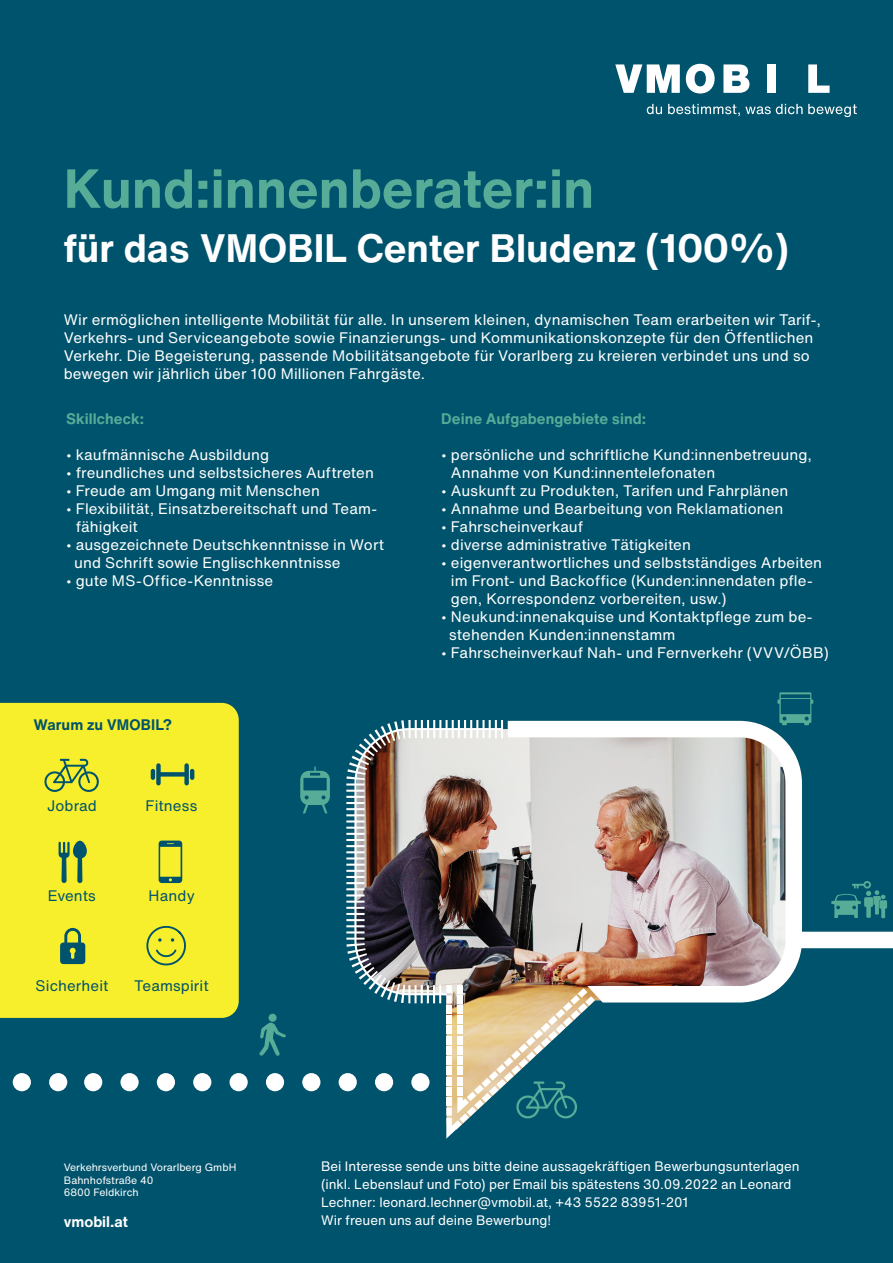
<style>
.page{position:relative;width:893px;height:1263px;background:#00536c}
.page>*{position:absolute;margin:0;border:0;box-sizing:border-box;transform-origin:0 0}
.t1{font:700 54px "Helvetica Now Text";color:#57ac98}
.t2{font:700 39px "Helvetica Now Text";color:#fff}
.t3{font:15px/18px "Helvetica Now Text";letter-spacing:.005em;color:#fff}
.t4{font:15px "Helvetica Now Text";letter-spacing:.005em;color:#00536c}
.t5{font:700 15px "Helvetica Now Text";letter-spacing:.005em;color:#57ac98}
.t6{font:700 15px "Helvetica Now Text";letter-spacing:.005em;color:#00536c}
.t7{font:700 15px "Helvetica Now Text";color:#fff}
.t8{font:13.5px/18px "Helvetica Now Text";color:#fff}
.t9{font:10.5px/12.6px "Helvetica Now Text";color:#fff}
</style>
<div class="page">
<svg style="left:777px;top:692px;width:36px;height:29px"></svg>
<svg style="left:300px;top:766px;width:30px;height:47px"></svg>
<div style="left:269px;top:1014px;width:8px;height:8px;background:#57ac98;border-radius:50%"></div>
<svg style="left:259px;top:1023px;width:27px;height:33px"></svg>
<div style="left:84px;top:1073px;width:18px;height:18px;background:#fff;border-radius:50%"></div>
<div style="left:120px;top:1073px;width:19px;height:18px;background:#fff;border-radius:50%"></div>
<div style="left:157px;top:1073px;width:18px;height:18px;background:#fff;border-radius:50%"></div>
<div style="left:193px;top:1073px;width:18px;height:18px;background:#fff;border-radius:50%"></div>
<div style="left:230px;top:1073px;width:18px;height:18px;background:#fff;border-radius:50%"></div>
<div style="left:266px;top:1073px;width:18px;height:18px;background:#fff;border-radius:50%"></div>
<div style="left:302px;top:1073px;width:18px;height:18px;background:#fff;border-radius:50%"></div>
<div style="left:339px;top:1073px;width:18px;height:18px;background:#fff;border-radius:50%"></div>
<div style="left:13px;top:1073px;width:18px;height:18px;background:#fff;border-radius:50%"></div>
<div style="left:49px;top:1073px;width:18px;height:18px;background:#fff;border-radius:50%"></div>
<img style="left:346px;top:720px;width:249px;height:419px">
<div style="left:446px;top:1056px;width:6px;height:9px;background:#fff"></div>
<div style="left:446px;top:1046px;width:6px;height:8px;background:#fff"></div>
<div style="left:446px;top:1036px;width:6px;height:8px;background:#fff"></div>
<div style="left:446px;top:1097px;width:6px;height:8px;background:#fff"></div>
<div style="left:446px;top:1026px;width:6px;height:8px;background:#fff"></div>
<div style="left:446px;top:1016px;width:6px;height:8px;background:#fff"></div>
<div style="left:446px;top:1077px;width:6px;height:8px;background:#fff"></div>
<div style="left:446px;top:1005px;width:6px;height:9px;background:#fff"></div>
<div style="left:446px;top:1087px;width:6px;height:8px;background:#fff"></div>
<div style="left:446px;top:1067px;width:6px;height:8px;background:#fff"></div>
<img style="left:508px;top:721px;width:385px;height:281px">
<div style="left:0;top:703px;width:239px;height:315px;background:#f8ef2c"></div>
<svg style="left:44px;top:759px;width:55px;height:33px"></svg>
<svg style="left:156px;top:763px;width:33px;height:22px"></svg>
<hr style="left:151px;top:769px;width:4px;height:11px;background:#00536c;border-radius:2px">
<hr style="left:190px;top:769px;width:4px;height:11px;background:#00536c;border-radius:2px">
<svg style="left:59px;top:841px;width:28px;height:42px"></svg>
<svg style="left:159px;top:840px;width:23px;height:43px"></svg>
<svg style="left:60px;top:928px;width:25px;height:36px"></svg>
<svg style="left:146px;top:925px;width:40px;height:41px;background:#ccd337"></svg>
<svg style="left:647px;top:104px;width:15px;height:10px"></svg>
<svg style="left:668px;top:104px;width:189px;height:13px"></svg>
<svg style="left:615px;top:64px;width:65px;height:29px"></svg>
<svg style="left:686px;top:64px;width:29px;height:30px"></svg>
<svg style="left:723px;top:64px;width:26px;height:29px"></svg>
<div style="left:767px;top:64px;width:9px;height:29px;background:#fff"></div>
<svg style="left:808px;top:64px;width:22px;height:29px"></svg>
<h1 class="t1" style="left:64px;top:148px;width:532px">Kund:innenberater:in</h1>
<h2 class="t2" style="left:64px;top:219px;width:726px">für das VMOBIL Center Bludenz (100%)</h2>
<p class="t3" style="left:64px;top:310px;width:759px">Wir ermöglichen intelligente Mobilität für alle. In unserem kleinen, dynamischen Team erarbeiten wir Tarif-, Verkehrs- und Serviceangebote sowie Finanzierungs- und Kommunikationskonzepte für den Öffentlichen Verkehr. Die Begeisterung, passende Mobilitätsangebote für Vorarlberg zu kreieren verbindet uns und so bewegen wir jährlich über 100 Millionen Fahrgäste.</p>
<p class="t5" style="left:66px;top:407px;width:79px">Skillcheck:</p>
<p class="t3" style="left:66px;top:445px;width:205px">• kaufmännische Ausbildung</p>
<p class="t3" style="left:66px;top:463px;width:309px">• freundliches und selbstsicheres Auftreten</p>
<p class="t3" style="left:66px;top:481px;width:255px">• Freude am Umgang mit Menschen</p>
<p class="t3" style="left:76px;top:499px;width:303px;text-indent:-10px">• Flexibilität, Einsatzbereitschaft und Team&shy;fähigkeit</p>
<p class="t3" style="left:74px;top:535px;width:312px;text-indent:-8px">• ausgezeichnete Deutschkenntnisse in Wort und Schrift sowie Englischkenntnisse</p>
<p class="t3" style="left:66px;top:571px;width:209px">• gute MS-Office-Kenntnisse</p>
<p class="t6" style="left:33px;top:713px;width:140px">Warum zu VMOBIL?</p>
<p class="t4" style="left:47px;top:794px;width:51px">Jobrad</p>
<p class="t4" style="left:146px;top:794px;width:53px">Fitness</p>
<p class="t4" style="left:48px;top:884px;width:50px">Events</p>
<p class="t4" style="left:149px;top:884px;width:48px">Handy</p>
<p class="t4" style="left:36px;top:974px;width:74px">Sicherheit</p>
<p class="t4" style="left:134px;top:974px;width:76px">Teamspirit</p>
<p class="t5" style="left:441px;top:407px;width:206px">Deine Aufgabengebiete sind:</p>
<p class="t3" style="left:451px;top:445px;width:363px;text-indent:-10px">• persönliche und schriftliche Kund:innenbetreuung,<br>Annahme von Kund:innentelefonaten</p>
<p class="t3" style="left:441px;top:481px;width:349px">• Auskunft zu Produkten, Tarifen und Fahrplänen</p>
<p class="t3" style="left:441px;top:499px;width:344px">• Annahme und Bearbeitung von Reklamationen</p>
<p class="t3" style="left:441px;top:517px;width:144px">• Fahrscheinverkauf</p>
<p class="t3" style="left:441px;top:535px;width:251px">• diverse administrative Tätigkeiten</p>
<p class="t3" style="left:451px;top:553px;width:373px;text-indent:-10px">• eigenverantwortliches und selbstständiges Arbeiten im Front- und Backoffice (Kunden:innendaten pfle&shy;gen, Korrespondenz vorbereiten, usw.)</p>
<p class="t3" style="left:449px;top:607px;width:365px;text-indent:-8px">• Neukund:innenakquise und Kontaktpflege zum be&shy;stehenden Kunden:innenstamm</p>
<p class="t3" style="left:441px;top:643px;width:389px">• Fahrscheinverkauf Nah- und Fernverkehr (VVV/ÖBB)</p>
<p class="t9" style="left:64px;top:1161px;width:174px">Verkehrsverbund Vorarlberg GmbH<br>Bahnhofstraße 40<br>6800 Feldkirch</p>
<p class="t7" style="left:64px;top:1210px;width:66px">vmobil.at</p>
<p class="t8" style="left:321px;top:1157px;width:480px">Bei Interesse sende uns bitte deine aussagekräftigen Bewerbungsunterlagen (inkl. Lebenslauf und Foto) per Email bis spätestens 30.09.2022 an Leonard Lechner: leonard.lechner@vmobil.at, +43 5522 83951-201<br>Wir freuen uns auf deine Bewerbung!</p>
</div>
